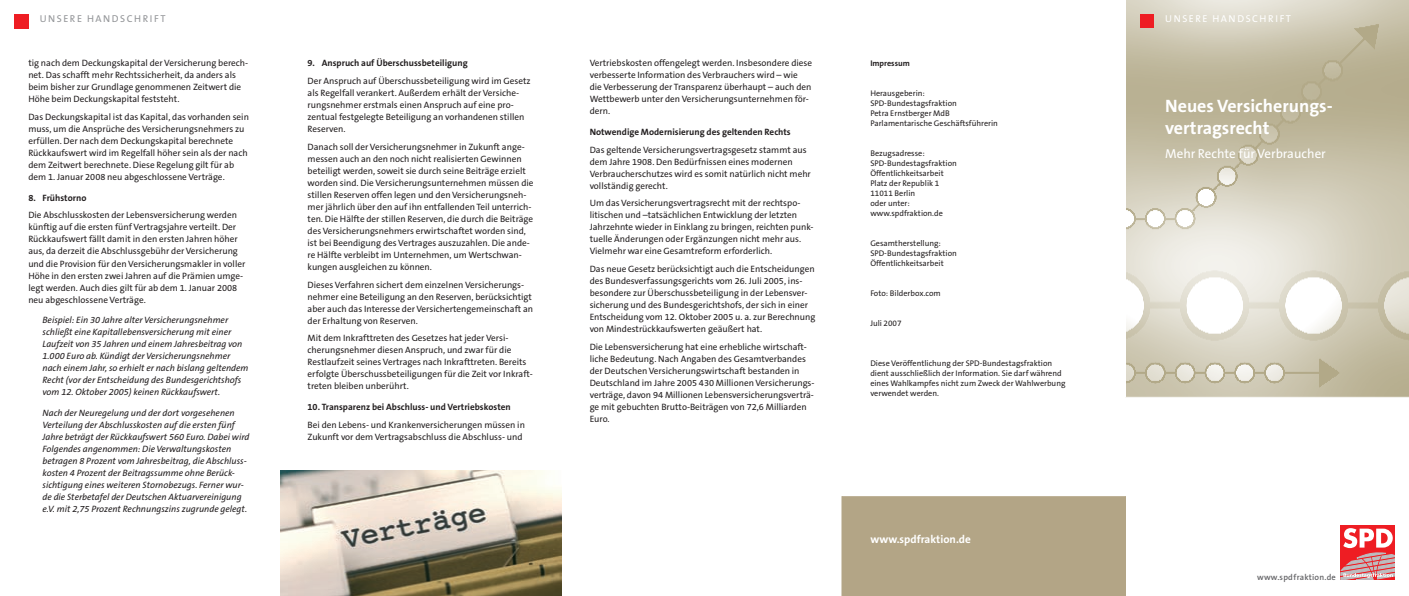
<style>
.page{position:relative;width:1409px;height:596px;background:#fff}
.page>*{position:absolute;margin:0;border:0;box-sizing:border-box;transform-origin:0 0}
.titel_01{font:700 18px "The Sans B7";color:#fff}
.titel_02{font:13px "The Sans B5 Plain";color:#fff}
.www{font:700 11.2px "The Sans B7";color:#fff}
.t1{font:10px "The Sans B5 Plain";letter-spacing:.15em;color:#939598}
.t2{font:10px "The Sans B5 Plain";letter-spacing:.15em;color:#fff}
.txt{font:9.2px/12px "The Sans B5 Plain";color:#231f20}
.einzug_Kopie{font:italic 9.2px/12px "The Sans B5 Plain";color:#231f20}
.einzug{font:700 9.2px "The Sans B7";color:#231f20}
.zw{font:700 9.2px "The Sans B7";color:#231f20}
.t3{font:600 8.4px "The Sans B6";letter-spacing:.025em;color:#636366}
.impressum{font:8.2px/10px "The Sans B5 Plain";color:#231f20}
.impressum_hf{font:700 8.2px "The Sans B7";color:#231f20}
</style>
<div class="page">
<div style="left:14px;top:14px;width:14px;height:14px;background:#ee1d23"></div>
<div style="left:842px;top:496px;width:283px;height:99px;background:#b3a586"></div>
<svg style="left:1126px;top:0;width:283px;height:397px;background:#d0cbb7"></svg>
<div style="left:1140px;top:15px;width:13px;height:13px;background:#ee1d23"></div>
<div style="left:870px;top:510px;width:227px;height:63px;background:#b3a586"></div>
<div style="left:1341px;top:525px;width:54px;height:54px;background:#ee1d23"></div>
<svg style="left:1341px;top:528px;width:54px;height:51px"></svg>
<img style="left:280px;top:470px;width:281px;height:125px">
<p class="t1" style="left:40px;top:13px;width:127px">UNSERE HANDSCHRIFT</p>
<p class="txt" style="left:28px;top:58px;width:221px">tig nach dem Deckungskapital der Versicherung berech&shy;net. Das schafft mehr Rechtssicherheit, da anders als beim bisher zur Grundlage genommenen Zeitwert die Höhe beim Deckungskapital feststeht.</p>
<p class="txt" style="left:28px;top:111px;width:222px">Das Deckungskapital ist das Kapital, das vorhanden sein muss, um die Ansprüche des Versicherungsnehmers zu erfüllen. Der nach dem Deckungskapital berechnete Rückkaufswert wird im Regelfall höher sein als der nach dem Zeitwert berechnete. Diese Regelung gilt für ab dem 1. Januar 2008 neu abgeschlossene Verträge.</p>
<p class="einzug" style="left:28px;top:192px;width:60px">8. Frühstorno</p>
<p class="txt" style="left:28px;top:209px;width:218px">Die Abschlusskosten der Lebensversicherung werden künftig auf die ersten fünf Vertragsjahre verteilt. Der Rückkaufswert fällt damit in den ersten Jahren höher aus, da derzeit die Abschlussgebühr der Versicherung und die Provision für den Versicherungsmakler in voller Höhe in den ersten zwei Jahren auf die Prämien umge&shy;legt werden. Auch dies gilt für ab dem 1. Januar 2008 neu abgeschlossene Verträge.</p>
<p class="einzug_Kopie" style="left:43px;top:314px;width:207px">Beispiel: Ein 30 Jahre alter Versicherungsnehmer schließt eine Kapitallebensversicherung mit einer Laufzeit von 35 Jahren und einem Jahresbeitrag von 1.000 Euro ab. Kündigt der Versicherungsnehmer nach einem Jahr, so erhielt er nach bislang geltendem Recht (vor der Entscheidung des Bundesgerichtshofs vom 12. Oktober 2005) keinen Rückkaufswert.</p>
<p class="einzug_Kopie" style="left:43px;top:406px;width:208px">Nach der Neuregelung und der dort vorgesehenen Verteilung der Abschlusskosten auf die ersten fünf Jahre beträgt der Rückkaufswert 560 Euro. Dabei wird Folgendes angenommen: Die Verwaltungskosten betragen 8 Prozent vom Jahresbeitrag, die Abschluss&shy;kosten 4 Prozent der Beitragssumme ohne Berück&shy;sichtigung eines weiteren Stornobezugs. Ferner wur&shy;de die Sterbetafel der Deutschen Aktuarvereinigung e.V. mit 2,75 Prozent Rechnungszins zugrunde gelegt.</p>
<p class="einzug" style="left:308px;top:58px;width:162px">9. Anspruch auf Überschussbeteiligung</p>
<p class="txt" style="left:308px;top:75px;width:225px">Der Anspruch auf Überschussbeteiligung wird im Gesetz als Regelfall verankert. Außerdem erhält der Versiche&shy;rungsnehmer erstmals einen Anspruch auf eine pro&shy;zentual festgelegte Beteiligung an vorhandenen stillen Reserven.</p>
<p class="txt" style="left:308px;top:141px;width:227px">Danach soll der Versicherungsnehmer in Zukunft ange&shy;messen auch an den noch nicht realisierten Gewinnen beteiligt werden, soweit sie durch seine Beiträge erzielt worden sind. Die Versicherungsunternehmen müssen die stillen Reserven offen legen und den Versicherungsneh&shy;mer jährlich über den auf ihn entfallenden Teil unterrich&shy;ten. Die Hälfte der stillen Reserven, die durch die Beiträge des Versicherungsnehmers erwirtschaftet worden sind, ist bei Beendigung des Vertrages auszuzahlen. Die ande&shy;re Hälfte verbleibt im Unternehmen, um Wertschwan&shy;kungen ausgleichen zu können.</p>
<p class="txt" style="left:308px;top:279px;width:227px">Dieses Verfahren sichert dem einzelnen Versicherungs&shy;nehmer eine Beteiligung an den Reserven, berücksichtigt aber auch das Interesse der Versichertengemeinschaft an der Erhaltung von Reserven.</p>
<p class="txt" style="left:308px;top:332px;width:227px">Mit dem Inkrafttreten des Gesetzes hat jeder Versi&shy;cherungsnehmer diesen Anspruch, und zwar für die Restlaufzeit seines Vertrages nach Inkrafttreten. Bereits erfolgte Überschussbeteiligungen für die Zeit vor Inkraft&shy;treten bleiben unberührt.</p>
<p class="einzug" style="left:308px;top:401px;width:205px">10. Transparenz bei Abschluss- und Vertriebskosten</p>
<p class="txt" style="left:308px;top:418px;width:219px">Bei den Lebens- und Krankenversicherungen müssen in<br>Zukunft vor dem Vertragsabschluss die Abschluss- und</p>
<p class="txt" style="left:590px;top:58px;width:224px">Vertriebskosten offengelegt werden. Insbesondere diese verbesserte Information des Verbrauchers wird – wie die Verbesserung der Transparenz überhaupt – auch den Wettbewerb unter den Versicherungsunternehmen för&shy;dern.</p>
<p class="zw" style="left:590px;top:127px;width:203px">Notwendige Modernisierung des geltenden Rechts</p>
<p class="txt" style="left:590px;top:144px;width:223px">Das geltende Versicherungsvertragsgesetz stammt aus dem Jahre 1908. Den Bedürfnissen eines modernen Verbraucherschutzes wird es somit natürlich nicht mehr vollständig gerecht.</p>
<p class="txt" style="left:590px;top:197px;width:225px">Um das Versicherungsvertragsrecht mit der rechtspo&shy;litischen und –tatsächlichen Entwicklung der letzten Jahrzehnte wieder in Einklang zu bringen, reichten punk&shy;tuelle Änderungen oder Ergänzungen nicht mehr aus.<br>Vielmehr war eine Gesamtreform erforderlich.</p>
<p class="txt" style="left:590px;top:263px;width:227px">Das neue Gesetz berücksichtigt auch die Entscheidungen des Bundesverfassungsgerichts vom 26. Juli 2005, ins&shy;besondere zur Überschussbeteiligung in der Lebensver&shy;sicherung und des Bundesgerichtshofs, der sich in einer Entscheidung vom 12. Oktober 2005 u. a. zur Berechnung von Mindestrückkaufswerten geäußert hat.</p>
<p class="txt" style="left:590px;top:341px;width:226px">Die Lebensversicherung hat eine erhebliche wirtschaft&shy;liche Bedeutung. Nach Angaben des Gesamtverbandes der Deutschen Versicherungswirtschaft bestanden in Deutschland im Jahre 2005 430 Millionen Versicherungs&shy;verträge, davon 94 Millionen Lebensversicherungsverträ&shy;ge mit gebuchten Brutto-Beiträgen von 72,6 Milliarden Euro.</p>
<p class="impressum_hf" style="left:870px;top:58px;width:41px">Impressum</p>
<p class="impressum" style="left:870px;top:88px;width:56px">Herausgeberin:</p>
<p class="impressum" style="left:870px;top:98px;width:88px">SPD-Bundestagsfraktion</p>
<p class="impressum" style="left:870px;top:108px;width:129px">Petra Ernstberger MdB<br>Parlamentarische Geschäftsführerin</p>
<p class="impressum" style="left:870px;top:148px;width:56px">Bezugsadresse:</p>
<p class="impressum" style="left:870px;top:158px;width:88px">SPD-Bundestagsfraktion</p>
<p class="impressum" style="left:870px;top:168px;width:75px">Öffentlichkeitsarbeit</p>
<p class="impressum" style="left:870px;top:178px;width:70px">Platz der Republik 1</p>
<p class="impressum" style="left:870px;top:188px;width:46px">11011 Berlin</p>
<p class="impressum" style="left:870px;top:198px;width:41px">oder unter:</p>
<p class="impressum" style="left:870px;top:208px;width:74px">www.spdfraktion.de</p>
<p class="impressum" style="left:870px;top:238px;width:72px">Gesamtherstellung:</p>
<p class="impressum" style="left:870px;top:248px;width:88px">SPD-Bundestagsfraktion</p>
<p class="impressum" style="left:870px;top:258px;width:75px">Öffentlichkeitsarbeit</p>
<p class="impressum" style="left:870px;top:288px;width:72px">Foto: Bilderbox.com</p>
<p class="impressum" style="left:870px;top:318px;width:33px">Juli 2007</p>
<p class="impressum" style="left:870px;top:358px;width:197px">Diese Veröffentlichung der SPD-Bundestagsfraktion dient ausschließlich der Information. Sie darf während eines Wahlkampfes nicht zum Zweck der Wahlwerbung verwendet werden.</p>
<p class="www" style="left:870px;top:533px;width:102px">www.spdfraktion.de</p>
<p class="t2" style="left:1165px;top:13px;width:127px">UNSERE HANDSCHRIFT</p>
<p class="titel_01" style="left:1165px;top:96px;width:169px">Neues Versicherungs-</p>
<p class="titel_01" style="left:1165px;top:118px;width:106px">vertragsrecht</p>
<p class="titel_02" style="left:1165px;top:146px;width:162px">Mehr Rechte für Verbraucher</p>
<p class="t3" style="left:1257px;top:571px;width:80px">www.spdfraktion.de</p>
</div>
